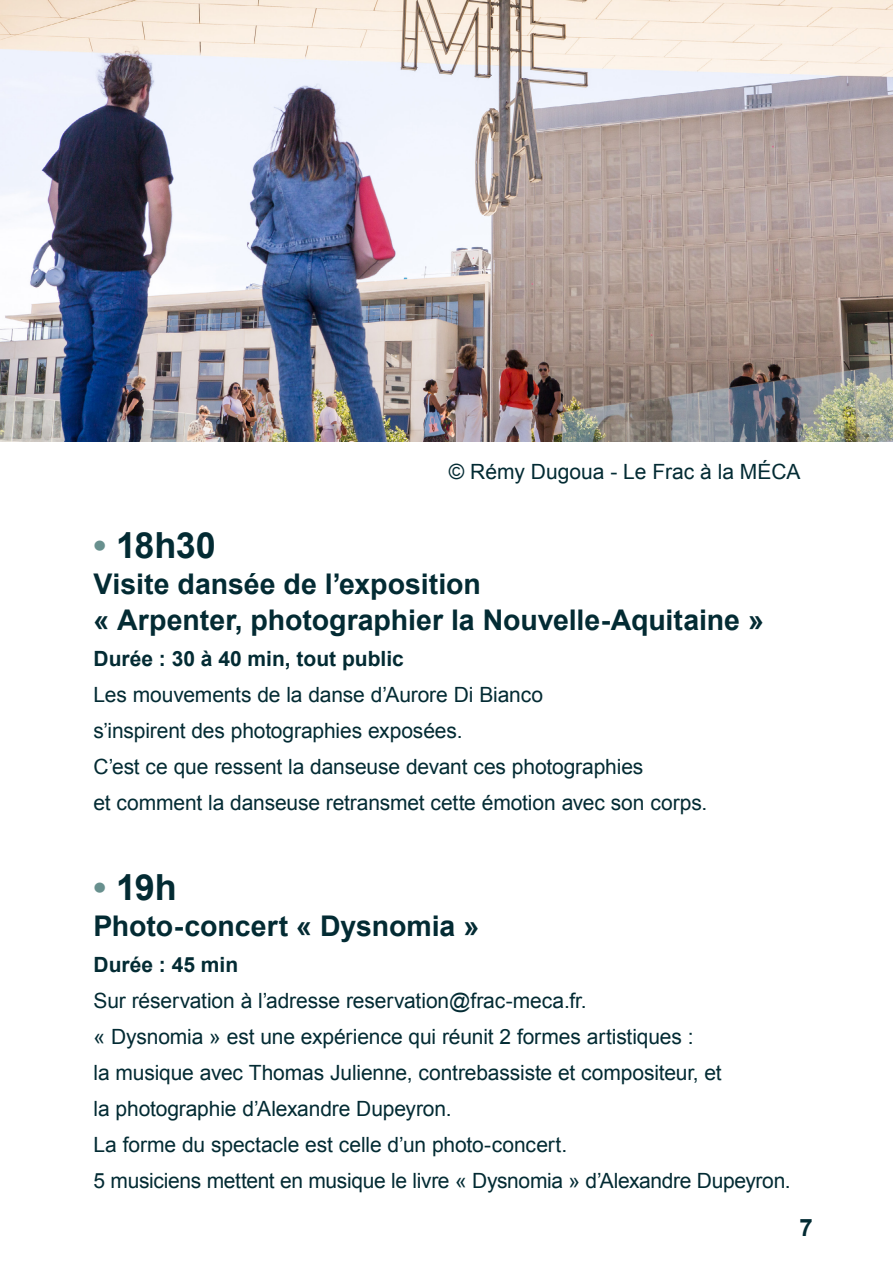
<style>
.page{position:relative;width:893px;height:1263px;background:#fff}
.page>*{position:absolute;margin:0;border:0;box-sizing:border-box;transform-origin:0 0}
.t1{font:700 36px "Arial";letter-spacing:-.01em;color:#032b33}
.t2{font:700 28.5px/36px "Arial";color:#032b33}
.t3{font:700 24px "Arial";color:#032b33}
.t4{font:21px/36px "Arial";letter-spacing:-.005em;color:#032b33}
.t5{font:700 21px "Arial";color:#032b33}
.s1{color:#68908e}
</style>
<div class="page">
<img style="left:0;top:0;width:893px;height:441px">
<p class="t4" style="left:449px;top:454px;width:353px">© Rémy Dugoua - Le Frac à la MÉCA</p>
<h1 class="t1" style="left:94px;top:522px;width:124px"><span class="s1">•</span> 18h30</h1>
<h2 class="t2" style="left:94px;top:567px;width:672px">Visite dansée de l’exposition<br>« Arpenter, photographier la Nouvelle-Aquitaine »</h2>
<p class="t5" style="left:94px;top:645px;width:312px">Durée : 30 à 40 min, tout public</p>
<p class="t4" style="left:94px;top:677px;width:615px">Les mouvements de la danse d’Aurore Di Bianco<br>s’inspirent des photographies exposées.<br>C’est ce que ressent la danseuse devant ces photographies<br>et comment la danseuse retransmet cette émotion avec son corps.</p>
<h1 class="t1" style="left:94px;top:864px;width:85px"><span class="s1">•</span> 19h</h1>
<h2 class="t2" style="left:94px;top:909px;width:387px">Photo-concert « Dysnomia »</h2>
<p class="t5" style="left:94px;top:951px;width:146px">Durée : 45 min</p>
<p class="t4" style="left:94px;top:983px;width:699px">Sur réservation à l’adresse reservation@frac-meca.fr.<br>« Dysnomia » est une expérience qui réunit 2 formes artistiques :<br>la musique avec Thomas Julienne, contrebassiste et compositeur, et<br>la photographie d’Alexandre Dupeyron.<br>La forme du spectacle est celle d’un photo-concert.<br>5 musiciens mettent en musique le livre « Dysnomia » d’Alexandre Dupeyron.</p>
<p class="t3" style="left:799px;top:1211px;width:15px">7</p>
</div>
